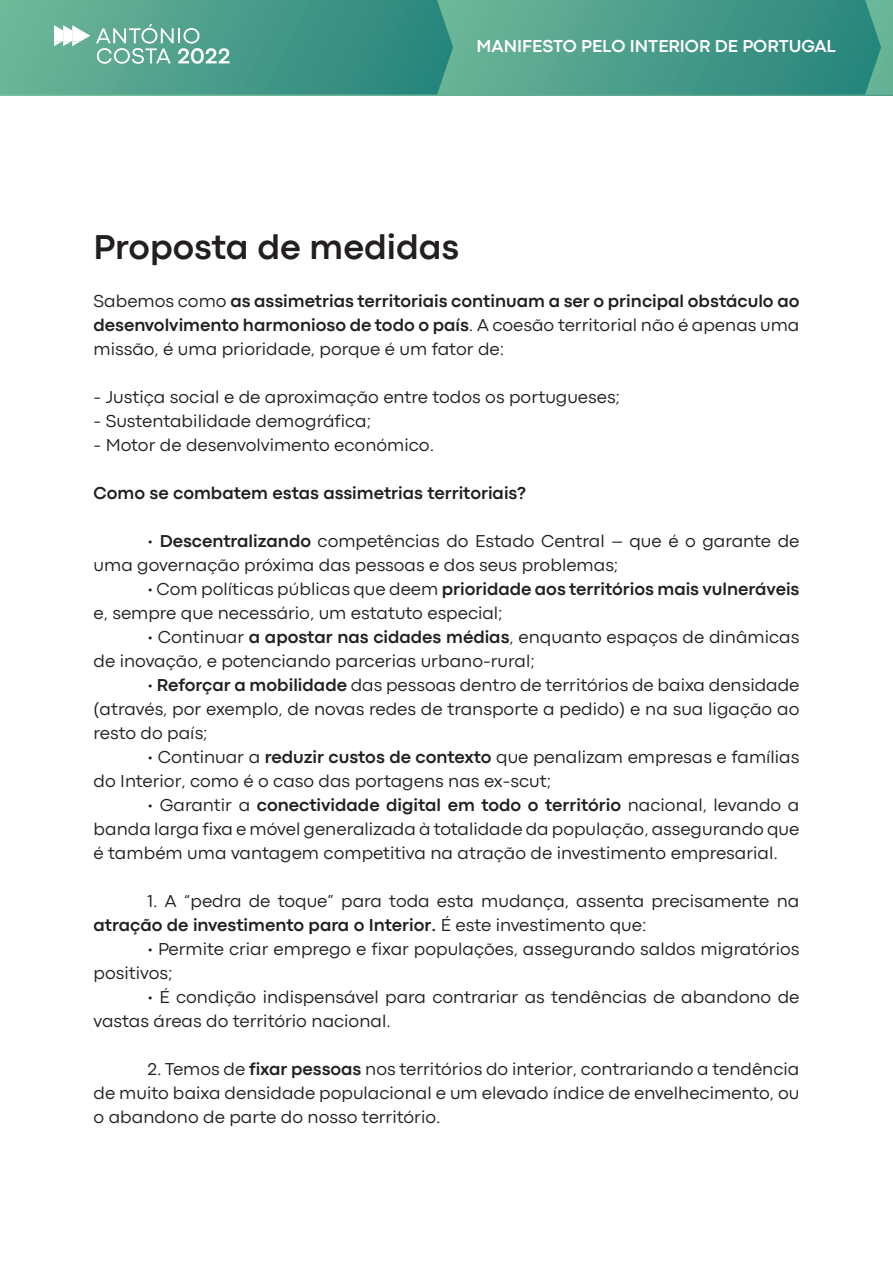
<style>
.page{position:relative;width:893px;height:1263px;background:#fff}
.page>*{position:absolute;margin:0;border:0;box-sizing:border-box;transform-origin:0 0}
.t1{font:700 36px "Codec Pro";color:#231f20}
.t2{font:18px/24px "Codec Pro News";color:#231f20}
.t3{font:700 18px/24px "Codec Pro";color:#231f20;text-align:justify}
.t4{font:700 18px "Codec Pro";color:#fff}
.s1{font-family:"Codec Pro News";font-weight:400}
.s2{font-family:"Codec Pro";font-weight:700}
</style>
<div class="page">
<svg style="left:0;top:94px;width:893px;height:2px;background:#5cab92"></svg>
<svg style="left:0;top:0;width:893px;height:94px;background:#4e9f8c"></svg>
<p class="t4" style="left:477px;top:35px;width:361px">MANIFESTO PELO INTERIOR DE PORTUGAL</p>
<p class="t1" style="left:94px;top:226px;width:367px">Proposta de medidas</p>
<p class="t3" style="left:94px;top:289px;width:707px"><span class="s1">Sabemos como</span> as assimetrias territoriais continuam a ser o principal obstáculo ao desenvolvimento harmonioso de todo o país<span class="s1">. A coesão territorial não é apenas uma missão, é uma prioridade, porque é um fator de:</span></p>
<p class="t2" style="left:94px;top:385px;width:528px">- Justiça social e de aproximação entre todos os portugueses;</p>
<p class="t2" style="left:94px;top:409px;width:279px">- Sustentabilidade demográfica;</p>
<p class="t2" style="left:94px;top:433px;width:342px">- Motor de desenvolvimento económico.</p>
<p class="t3" style="left:94px;top:481px;width:434px">Como se combatem estas assimetrias territoriais?</p>
<p class="t2" style="left:94px;top:529px;width:707px;text-indent:54px">• <span class="s2">Descentralizando</span> competências do Estado Central – que é o garante de uma governação próxima das pessoas e dos seus problemas;</p>
<p class="t2" style="left:94px;top:577px;width:707px;text-indent:54px">• Com políticas públicas que deem <span class="s2">prioridade aos territórios mais vulneráveis </span>e, sempre que necessário, um estatuto especial;</p>
<p class="t2" style="left:94px;top:625px;width:707px;text-indent:54px">• Continuar <span class="s2">a apostar nas cidades médias</span>, enquanto espaços de dinâmicas de inovação, e potenciando parcerias urbano-rural;</p>
<p class="t2" style="left:94px;top:673px;width:707px;text-align:justify;text-indent:54px">• <span class="s2">Reforçar a mobilidade</span> das pessoas dentro de territórios de baixa densidade (através, por exemplo, de novas redes de transporte a pedido) e na sua ligação ao resto do país;</p>
<p class="t2" style="left:94px;top:745px;width:707px;text-indent:54px">• Continuar a <span class="s2">reduzir custos de contexto</span> que penalizam empresas e famílias do Interior, como é o caso das portagens nas ex-scut;</p>
<p class="t2" style="left:94px;top:793px;width:707px;text-align:justify;text-indent:54px">• Garantir a <span class="s2">conectividade digital em todo o território</span> nacional, levando a banda larga fixa e móvel generalizada à totalidade da população, assegurando que é também uma vantagem competitiva na atração de investimento empresarial.</p>
<p class="t2" style="left:94px;top:889px;width:707px;text-indent:54px">1. A “pedra de toque” para toda esta mudança, assenta precisamente na <span class="s2">atração de investimento para o Interior.</span> É este investimento que:</p>
<p class="t2" style="left:94px;top:937px;width:707px;text-indent:54px">• Permite criar emprego e fixar populações, assegurando saldos migratórios positivos;</p>
<p class="t2" style="left:94px;top:985px;width:707px;text-indent:54px">• É condição indispensável para contrariar as tendências de abandono de vastas áreas do território nacional.</p>
<p class="t2" style="left:94px;top:1057px;width:707px;text-align:justify;text-indent:54px">2. Temos de <span class="s2">fixar pessoas</span> nos territórios do interior, contrariando a tendência de muito baixa densidade populacional e um elevado índice de envelhecimento, ou o abandono de parte do nosso território.</p>
</div>
